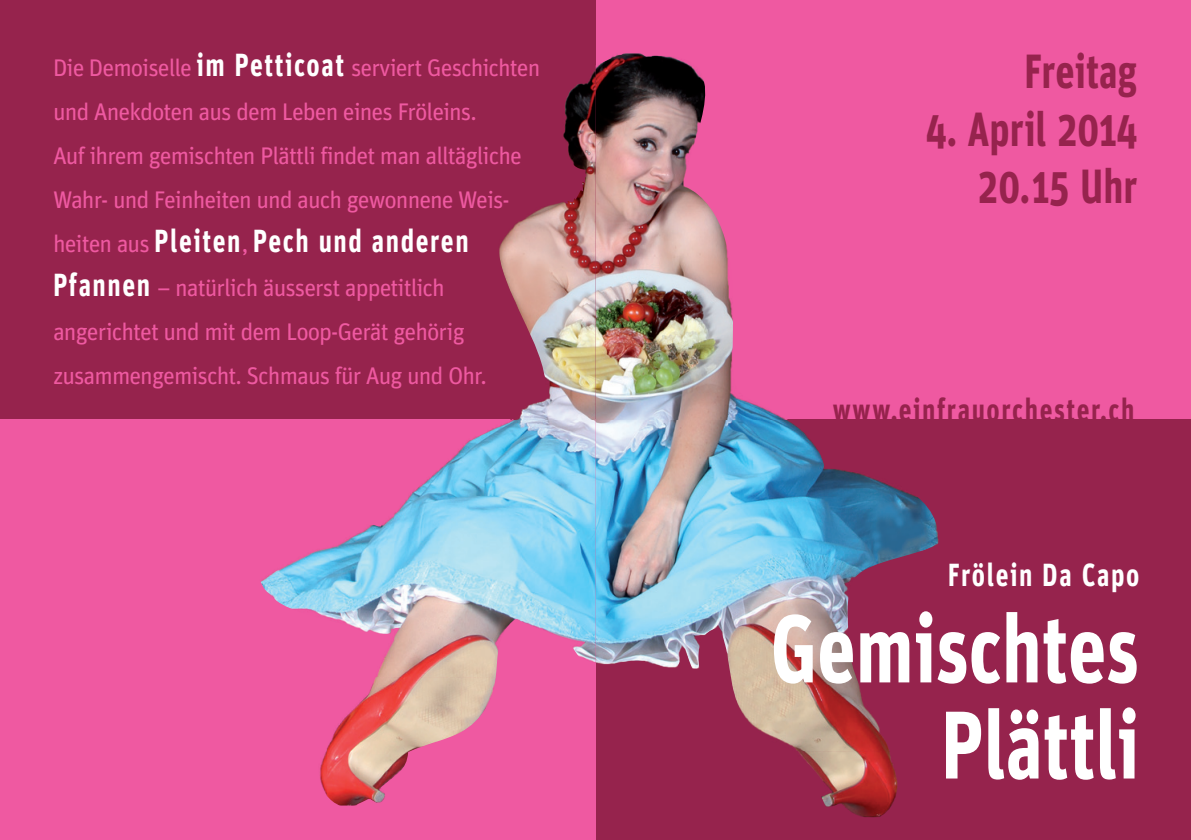
<style>
.page{position:relative;width:1191px;height:840px;background:#fff}
.page>*{position:absolute;margin:0;border:0;box-sizing:border-box;transform-origin:0 0}
.t1{font:96px/96px "Unit Bold TF";color:#fff;text-align:right;scale:.8 1}
.t2{font:48px/57.6px "Unit Bold TF";color:#96234d;text-align:right;scale:.8 1}
.t3{font:32px "Unit Bold TF";letter-spacing:.06em;color:#fff;scale:.8 1}
.t4{font:32px "Unit Bold TF";letter-spacing:.06em;color:#96234d;scale:.8 1}
.t5{font:24px/44px "Unit Regular TF";letter-spacing:-.04em;color:#ef59a1}
.s1{font-family:"Unit Bold TF";font-size:32px;color:#fff}
.s2{font-family:"Unit Regular TF";font-size:24px;color:#ef59a1}
</style>
<div class="page">
<div style="left:595px;top:0;width:596px;height:420px;background:#ef59a1"></div>
<div style="left:595px;top:420px;width:596px;height:419px;background:#96234d"></div>
<div style="left:0;top:0;width:595px;height:421px;background:#96234d"></div>
<div style="left:0;top:420px;width:595px;height:419px;background:#ef59a1"></div>
<img style="left:595px;top:53px;width:193px;height:367px">
<img style="left:595px;top:420px;width:344px;height:198px">
<img style="left:595px;top:618px;width:264px;height:66px">
<img style="left:732px;top:684px;width:157px;height:66px">
<img style="left:796px;top:750px;width:101px;height:66px">
<img style="left:498px;top:71px;width:97px;height:349px">
<img style="left:394px;top:420px;width:201px;height:256px">
<img style="left:260px;top:516px;width:134px;height:160px">
<img style="left:326px;top:676px;width:135px;height:129px">
<img style="left:461px;top:676px;width:35px;height:55px">
<img style="left:320px;top:747px;width:7px;height:48px">
<p class="t5" style="left:53px;top:45px;width:489px">Die Demoiselle <span class="s1">im Petticoat</span> serviert Geschichten und Anekdoten aus dem Leben eines Fröleins.<br>Auf ihrem gemischten Plättli findet man alltägliche Wahr- und Feinheiten und auch gewonnene Weis-</p>
<h3 class="t3" style="left:53px;top:221px;width:521px"><span class="s2">heiten aus</span> Pleiten<span class="s2">,</span> Pech und anderen</h3>
<p class="t5" style="left:53px;top:265px;width:435px"><span class="s1">Pfannen</span> – natürlich äusserst appetitlich angerichtet und mit dem Loop-Gerät gehörig zusammen gemischt. Schmaus für Aug und Ohr.</p>
<h2 class="t2" style="left:1024px;top:41px;width:143px">Freitag</h2>
<h2 class="t2" style="left:926px;top:99px;width:266px">4. April 2014<br>20.15 Uhr</h2>
<h3 class="t4" style="left:832px;top:389px;width:378px">www.einfrauorchester.ch</h3>
<h3 class="t3" style="left:948px;top:555px;width:241px">Frölein Da Capo</h3>
<h1 class="t1" style="left:770px;top:598px;width:463px">Gemischtes<br>Plättli</h1>
</div>
